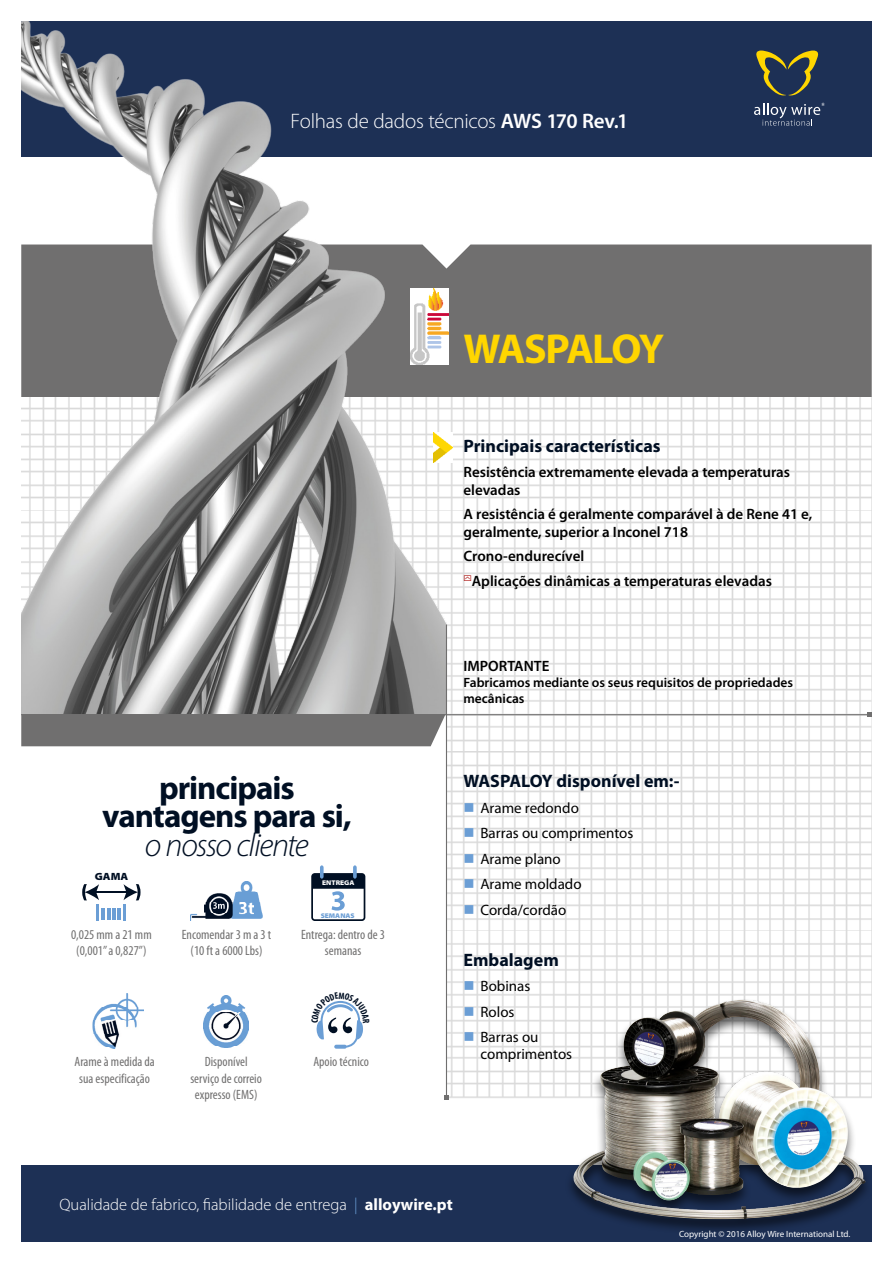
<style>
.page{position:relative;width:893px;height:1263px;background:#fff}
.page>*{position:absolute;margin:0;border:0;box-sizing:border-box;transform-origin:0 0}
.t1{font:700 42px "Myriad Pro";letter-spacing:-.05em;color:#ffd600}
.t2{font:700 33px/28.5px "Myriad Pro";letter-spacing:-.03em;color:#000f23;text-align:center}
.t3{font:italic 300 33px "Myriad Pro";letter-spacing:-.045em;color:#000f23}
.t4{font:300 21px "Myriad Pro";letter-spacing:-.015em;color:#fff}
.t5{font:700 18px "Myriad Pro";color:#000f23}
.t6{font:300 16.5px "Myriad Pro";color:#fff}
.t7{font:600 15px/18px "Myriad Pro";color:#000}
.t8{font:15px/17px "Myriad Pro";color:#000}
.t9{font:condensed 13.5px/16.2px "Myriad Pro";color:#706f6f;text-align:center}
.t10{font:600 13.5px/16.2px "Myriad Pro";color:#000}
.t11{font:900 semi-expanded 10.5px "Myriad Pro";color:#000f23}
.t12{font:9px "Myriad Pro";color:#fff}
.t13{font:900 semi-expanded 6.75px "Myriad Pro";color:#fff}
.t14{font:900 semi-expanded 6.75px "Myriad Pro";color:#6b9ed5}
.s1{font-weight:600}
.s2{color:#6b9ed5}
.s3{font-weight:700}
</style>
<div class="page">
<div style="left:21px;top:1165px;width:851px;height:77px;background:#1d3055"></div>
<div style="left:21px;top:21px;width:851px;height:136px;background:#1d3055"></div>
<div style="left:446px;top:244px;width:426px;height:154px;background:#706f6f"></div>
<img style="left:21px;top:398px;width:851px;height:353px">
<img style="left:446px;top:751px;width:426px;height:349px">
<svg style="left:756px;top:51px;width:63px;height:44px"></svg>
<svg style="left:754px;top:103px;width:71px;height:23px"></svg>
<div style="left:565px;top:998px;width:309px;height:238px;background:#000;opacity:.6"></div>
<img style="left:600px;top:1000px;width:143px;height:149px">
<img style="left:21px;top:21px;width:425px;height:693px">
<hr style="left:21px;top:714px;width:848px;height:1px;background:#706f6f">
<svg style="left:867px;top:712px;width:5px;height:5px"></svg>
<hr style="left:446px;top:625px;width:1px;height:472px;background:#706f6f">
<svg style="left:444px;top:1095px;width:5px;height:4px"></svg>
<div style="left:21px;top:715px;width:425px;height:31px;background:#706f6f"></div>
<img style="left:411px;top:288px;width:37px;height:77px">
<img style="left:434px;top:432px;width:19px;height:31px">
<img style="left:204px;top:995px;width:44px;height:53px">
<img style="left:92px;top:994px;width:51px;height:55px">
<img style="left:190px;top:882px;width:73px;height:39px">
<hr style="left:95px;top:891px;width:33px;height:2px;background:#000f23">
<svg style="left:118px;top:884px;width:23px;height:37px"></svg>
<hr style="left:112px;top:908px;width:4px;height:12px;background:#6b9ed5">
<svg style="left:82px;top:884px;width:28px;height:37px"></svg>
<svg style="left:320px;top:865px;width:4px;height:14px"></svg>
<svg style="left:353px;top:865px;width:4px;height:14px"></svg>
<svg style="left:311px;top:873px;width:54px;height:48px"></svg>
<svg style="left:464px;top:575px;width:7px;height:6px"></svg>
<svg style="left:475px;top:813px;width:15px;height:1px"></svg>
<svg style="left:475px;top:838px;width:15px;height:1px"></svg>
<svg style="left:475px;top:864px;width:15px;height:1px"></svg>
<svg style="left:475px;top:889px;width:15px;height:1px"></svg>
<svg style="left:475px;top:915px;width:15px;height:1px"></svg>
<svg style="left:475px;top:991px;width:15px;height:1px"></svg>
<svg style="left:475px;top:1016px;width:15px;height:1px"></svg>
<svg style="left:475px;top:1042px;width:15px;height:1px"></svg>
<svg style="left:316px;top:1001px;width:47px;height:48px"></svg>
<h3 class="t4" style="left:291px;top:108px;width:339px">Folhas de dados técnicos <span class="s1">AWS 170 Rev.1</span></h3>
<h1 class="t1" style="left:463px;top:322px;width:202px">WASPALOY</h1>
<p class="t5" style="left:463px;top:434px;width:199px">Principais características</p>
<p class="t7" style="left:463px;top:462px;width:328px">Resistência extremamente elevada a temperaturas elevadas</p>
<p class="t7" style="left:463px;top:504px;width:350px">A resistência é geralmente comparável à de Rene 41 e, geralmente, superior a Inconel 718</p>
<p class="t7" style="left:472px;top:544px;width:302px;line-height:24.5px;text-indent:-8px">Crono-endurecível<br>Aplicações dinâmicas a temperaturas elevadas</p>
<h2 class="t2" style="left:102px;top:772px;width:251px">principais vantagens para si,</h2>
<h2 class="t3" style="left:145px;top:825px;width:166px">o nosso cliente</h2>
<p class="t11" style="left:95px;top:870px;width:35px">GAMA</p>
<p class="t9" style="left:71px;top:926px;width:82px">0,025 mm a 21 mm (0,001” a 0,827”)</p>
<p class="t9" style="left:182px;top:926px;width:91px">Encomendar 3 m a 3 t (10 ft a 6000 Lbs)</p>
<p class="t13" style="left:322px;top:879px;width:34px">ENTREGA</p>
<p class="t14" style="left:321px;top:912px;width:36px">SEMANAS</p>
<p class="t9" style="left:301px;top:926px;width:85px">Entrega: dentro de 3 semanas</p>
<p class="t9" style="left:75px;top:1054px;width:82px">Arame à medida da sua especificação</p>
<p class="t9" style="left:190px;top:1054px;width:73px">Disponível serviço de correio expresso (EMS)</p>
<p class="t9" style="left:313px;top:1054px;width:57px">Apoio técnico</p>
<p class="t7" style="left:463px;top:656px;width:87px">IMPORTANTE</p>
<p class="t10" style="left:463px;top:674px;width:331px">Fabricamos mediante os seus requisitos de propriedades mecânicas</p>
<p class="t5" style="left:463px;top:770px;width:217px">WASPALOY disponível em:-</p>
<p class="t8" style="left:463px;top:799px;width:117px"><span class="s2">■</span> Arame redondo</p>
<p class="t8" style="left:463px;top:825px;width:171px"><span class="s2">■</span> Barras ou comprimentos</p>
<p class="t8" style="left:463px;top:850px;width:99px"><span class="s2">■</span> Arame plano</p>
<p class="t8" style="left:463px;top:875px;width:120px"><span class="s2">■</span> Arame moldado</p>
<p class="t8" style="left:463px;top:901px;width:104px"><span class="s2">■</span> Corda/cordão</p>
<p class="t5" style="left:463px;top:948px;width:97px">Embalagem</p>
<p class="t8" style="left:463px;top:977px;width:68px"><span class="s2">■</span> Bobinas</p>
<p class="t8" style="left:463px;top:1003px;width:53px"><span class="s2">■</span> Rolos</p>
<p class="t8" style="left:480px;top:1028px;width:93px;text-indent:-17px"><span class="s2">■</span> Barras ou comprimentos</p>
<p class="t6" style="left:60px;top:1194px;width:395px">Qualidade de fabrico, fiabilidade de entrega <span class="s2">|</span> <span class="s3">alloywire.pt</span></p>
<p class="t12" style="left:679px;top:1228px;width:173px">Copyright © 2016 Alloy Wire International Ltd.</p>
</div>
